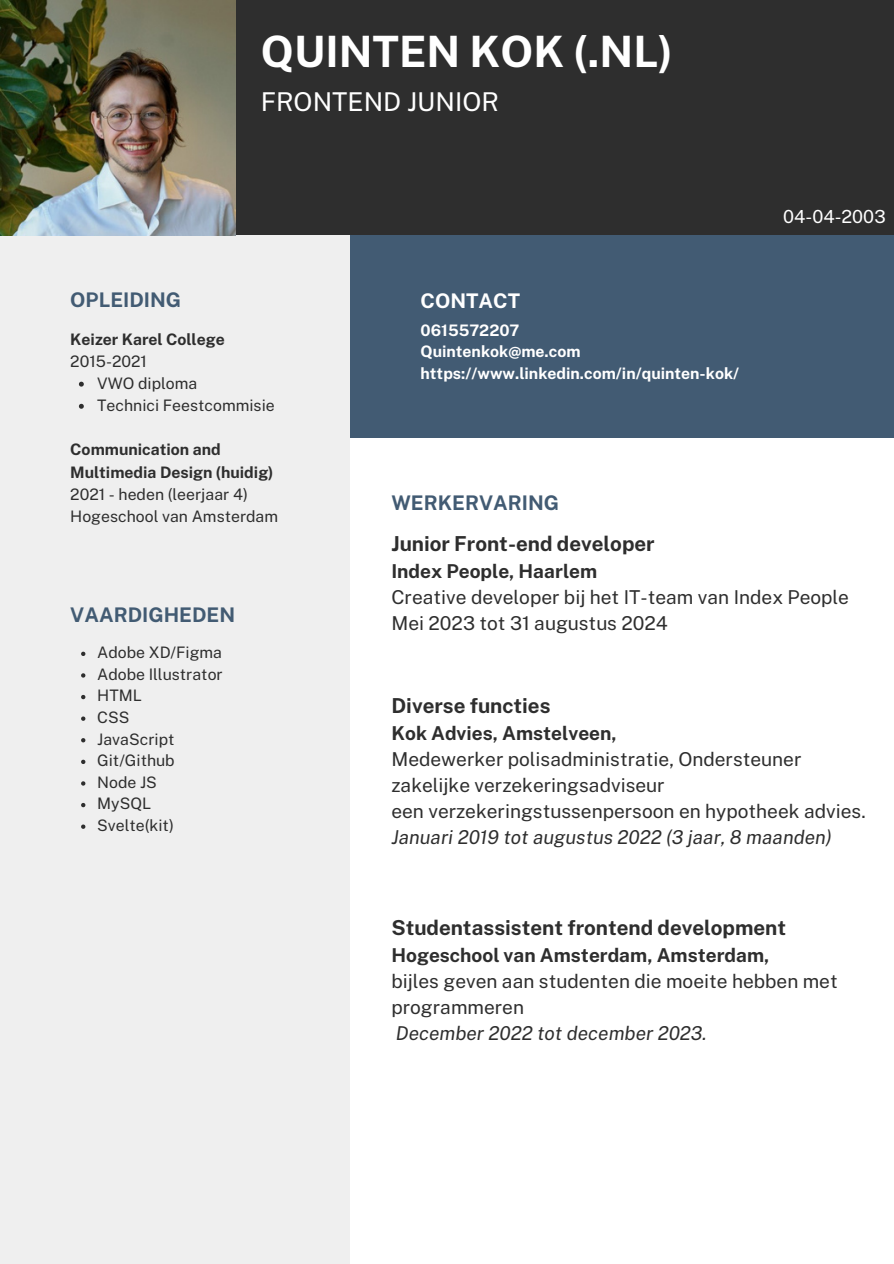
<style>
.page{position:relative;width:894px;height:1264px;background:#fff}
.page>*{position:absolute;margin:0;border:0;box-sizing:border-box;transform-origin:0 0}
.t1{font:700 43.2px "Public Sans";color:#fff}
.t2{font:25.95px "Public Sans";color:#fff}
.t3{font:700 20.55px "Public Sans";color:#2e2e2e}
.t4{font:700 20.1px "Public Sans";color:#425b73}
.t5{font:700 20.1px "Public Sans";color:#fff}
.t6{font:19.05px/25.8px "Public Sans";color:#2e2e2e}
.t7{font:18px "Public Sans";color:#fff}
.t8{font:15.9px "Public Sans";color:#2e2e2e}
.t9{font:700 15.9px/21.3px "Public Sans";color:#fff}
.t10{font:700 15.9px/22.2px "Public Sans";color:#2e2e2e}
.s1{font-weight:700}
.s2{font-style:italic}
</style>
<div class="page">
<div style="left:0;top:0;width:893px;height:236px;background:#2e2e2e"></div>
<div style="left:349px;top:236px;width:544px;height:202px;background:#425b73"></div>
<div style="left:0;top:236px;width:349px;height:1027px;background:#efefef"></div>
<img style="left:0;top:0;width:235px;height:235px">
<svg style="left:79px;top:382px;width:5px;height:4px"></svg>
<svg style="left:79px;top:404px;width:5px;height:5px"></svg>
<svg style="left:81px;top:651px;width:4px;height:5px"></svg>
<svg style="left:81px;top:673px;width:4px;height:4px"></svg>
<svg style="left:81px;top:695px;width:4px;height:4px"></svg>
<svg style="left:81px;top:716px;width:4px;height:4px"></svg>
<svg style="left:81px;top:738px;width:4px;height:4px"></svg>
<svg style="left:81px;top:759px;width:4px;height:5px"></svg>
<svg style="left:81px;top:781px;width:4px;height:4px"></svg>
<svg style="left:81px;top:803px;width:4px;height:4px"></svg>
<svg style="left:81px;top:824px;width:4px;height:4px"></svg>
<h5 class="t1" style="left:260px;top:26px;width:413px">QUINTEN KOK (.NL)</h5>
<h3 class="t2" style="left:260px;top:86px;width:240px">FRONTEND JUNIOR</h3>
<p class="t4" style="left:70px;top:288px;width:112px">OPLEIDING</p>
<p class="t10" style="left:70px;top:328px;width:156px">Keizer Karel College</p>
<p class="t8" style="left:70px;top:352px;width:78px">2015-2021</p>
<p class="t8" style="left:97px;top:374px;width:102px">VWO diploma</p>
<h3 class="t8" style="left:97px;top:396px;width:179px">Technici Feestcommisie</h3>
<p class="t10" style="left:70px;top:438px;width:205px">Communication and<br>Multimedia Design (huidig)</p>
<p class="t8" style="left:70px;top:484px;width:179px">2021 - heden (leerjaar 4)</p>
<p class="t8" style="left:70px;top:507px;width:209px">Hogeschool van Amsterdam</p>
<h1 class="t5" style="left:420px;top:288px;width:101px">CONTACT</h1>
<h2 class="t9" style="left:420px;top:319px;width:320px">0615572207<br>Quintenkok@me.com https://www.linkedin.com/in/quinten-kok/</h2>
<p class="t4" style="left:391px;top:491px;width:169px">WERKERVARING</p>
<h4 class="t7" style="left:783px;top:206px;width:104px">04-04-2003</h4>
<h4 class="t4" style="left:70px;top:602px;width:166px">VAARDIGHEDEN</h4>
<p class="t8" style="left:97px;top:643px;width:126px">Adobe XD/Figma</p>
<p class="t8" style="left:97px;top:664px;width:127px">Adobe Illustrator</p>
<p class="t8" style="left:97px;top:686px;width:46px">HTML</p>
<p class="t8" style="left:97px;top:708px;width:34px">CSS</p>
<p class="t8" style="left:97px;top:729px;width:79px">JavaScript</p>
<h3 class="t8" style="left:97px;top:751px;width:79px">Git/Github</h3>
<h6 class="t8" style="left:97px;top:772px;width:61px">Node JS</h6>
<h3 class="t8" style="left:97px;top:794px;width:56px">MySQL</h3>
<h4 class="t8" style="left:97px;top:815px;width:78px">Svelte(kit)</h4>
<p class="t3" style="left:391px;top:532px;width:264px">Junior Front-end developer</p>
<p class="t6" style="left:391px;top:558px;width:459px"><span class="s1">Index People, Haarlem<br></span>Creative developer bij het IT-team van Index People<br>Mei 2023 tot 31 augustus 2024</p>
<p class="t3" style="left:391px;top:694px;width:160px">Diverse functies</p>
<p class="t6" style="left:391px;top:720px;width:475px"><span class="s1">Kok Advies, Amstelveen,<br></span>Medewerker polisadministratie, Ondersteuner zakelijke verzekeringsadviseur<br>een verzekeringstussenpersoon en hypotheek advies.<br><span class="s2">Januari 2019 tot augustus 2022 (3 jaar, 8 maanden)</span></p>
<p class="t3" style="left:391px;top:915px;width:396px">Studentassistent frontend development</p>
<p class="t6" style="left:391px;top:942px;width:447px"><span class="s1">Hogeschool van Amsterdam, Amsterdam,<br></span>bijles geven aan studenten die moeite hebben met programmeren<br><span class="s2">December 2022 tot december 2023.</span></p>
</div>
